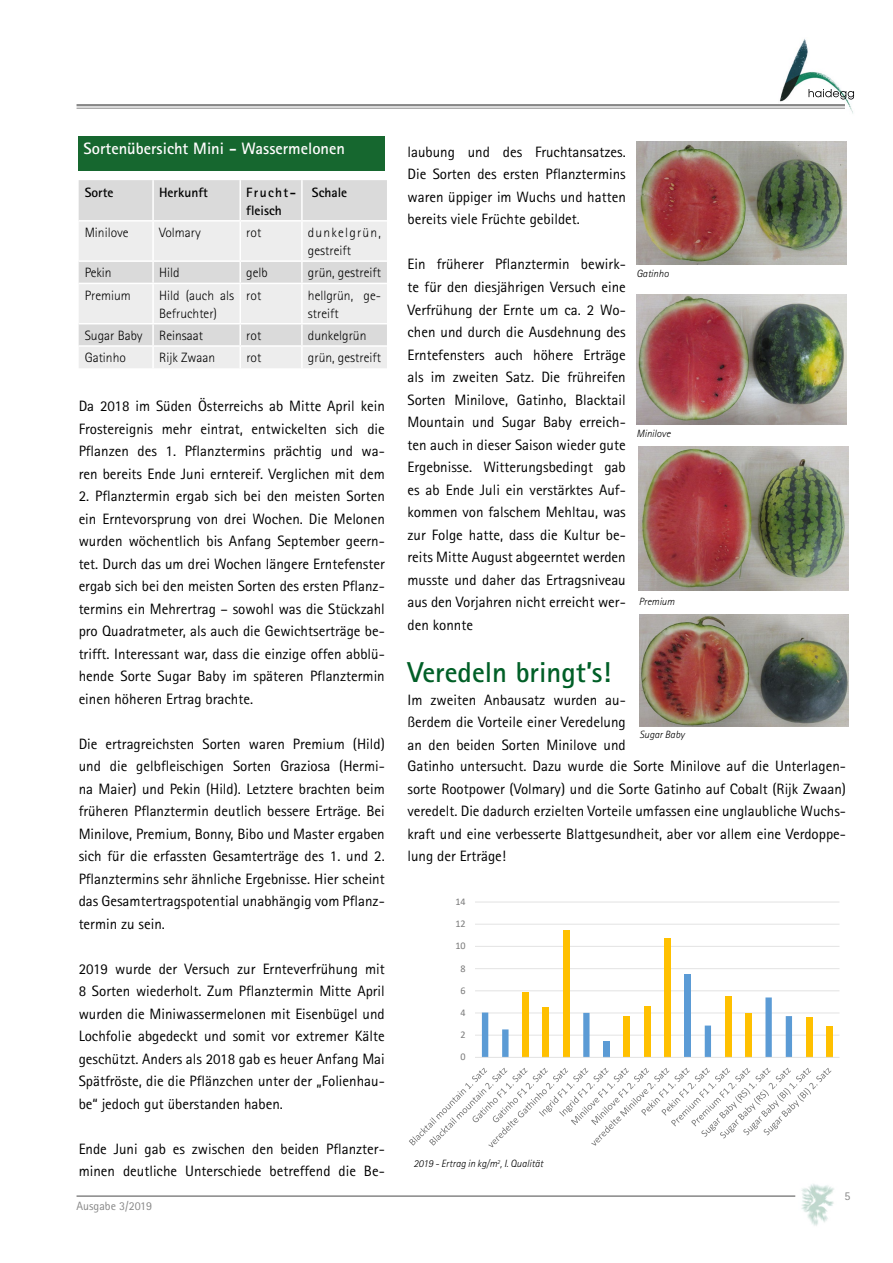
<style>
.page{position:relative;width:893px;height:1263px;background:#fff}
.page>*{position:absolute;margin:0;border:0;box-sizing:border-box;transform-origin:0 0}
.t1{font:700 28.8px "Rotis Sans Serif";color:#005f27}
.t2{font:700 16.5px "Rotis Sans Serif";color:#fffcfd}
.t3{font:15px/22.5px "Rotis Sans Serif";color:#000;text-align:justify}
.t4{font:300 13.5px/18px "Rotis Sans Serif";color:#000}
.t5{font:700 13.5px/18px "Rotis Sans Serif";color:#000}
.t6{font:300 13.5px/18px "Rotis Sans Serif";letter-spacing:.09em;color:#000}
.t7{font:12px "Rotis Sans Serif";color:#878787}
.t8{font:italic 300 10.5px "Rotis Sans Serif";color:#000}
.t9{font:10.2px "Calibri";color:#7b7b7b}
</style>
<div class="page">
<hr style="left:77px;top:1195px;width:718px;height:2px;background:#878787">
<hr style="left:77px;top:104px;width:768px;height:2px;background:#878787">
<hr style="left:77px;top:108px;width:768px;height:1px;background:#878787">
<img style="left:801px;top:1184px;width:33px;height:42px">
<img style="left:778px;top:39px;width:75px;height:75px">
<img style="left:809px;top:89px;width:45px;height:11px">
<img style="left:636px;top:142px;width:210px;height:123px">
<img style="left:636px;top:294px;width:210px;height:131px">
<img style="left:639px;top:446px;width:210px;height:144px">
<img style="left:639px;top:615px;width:210px;height:111px">
<div style="left:79px;top:180px;width:308px;height:40px;background:#dadada"></div>
<svg style="left:79px;top:222px;width:308px;height:146px;background:#e7e7e7"></svg>
<hr style="left:152px;top:180px;width:2px;height:40px;background:#fff">
<hr style="left:239px;top:180px;width:2px;height:40px;background:#fff">
<hr style="left:301px;top:180px;width:2px;height:40px;background:#fff">
<hr style="left:152px;top:222px;width:2px;height:38px;background:#fff">
<hr style="left:239px;top:222px;width:2px;height:38px;background:#fff">
<hr style="left:301px;top:222px;width:2px;height:38px;background:#fff">
<hr style="left:79px;top:260px;width:74px;height:2px;background:#fff">
<hr style="left:153px;top:260px;width:87px;height:2px;background:#fff">
<hr style="left:152px;top:262px;width:2px;height:21px;background:#fff">
<hr style="left:240px;top:260px;width:62px;height:2px;background:#fff">
<hr style="left:239px;top:262px;width:2px;height:21px;background:#fff">
<hr style="left:302px;top:260px;width:85px;height:2px;background:#fff">
<hr style="left:301px;top:262px;width:2px;height:21px;background:#fff">
<hr style="left:79px;top:283px;width:74px;height:1px;background:#fff">
<hr style="left:153px;top:283px;width:87px;height:1px;background:#fff">
<hr style="left:152px;top:284px;width:2px;height:39px;background:#fff">
<hr style="left:240px;top:283px;width:62px;height:1px;background:#fff">
<hr style="left:239px;top:284px;width:2px;height:39px;background:#fff">
<hr style="left:302px;top:283px;width:85px;height:1px;background:#fff">
<hr style="left:301px;top:284px;width:2px;height:39px;background:#fff">
<hr style="left:79px;top:323px;width:74px;height:1px;background:#fff">
<hr style="left:153px;top:323px;width:87px;height:1px;background:#fff">
<hr style="left:152px;top:324px;width:2px;height:21px;background:#fff">
<hr style="left:240px;top:323px;width:62px;height:1px;background:#fff">
<hr style="left:239px;top:324px;width:2px;height:21px;background:#fff">
<hr style="left:302px;top:323px;width:85px;height:1px;background:#fff">
<hr style="left:301px;top:324px;width:2px;height:21px;background:#fff">
<hr style="left:79px;top:345px;width:74px;height:2px;background:#fff">
<hr style="left:153px;top:345px;width:87px;height:2px;background:#fff">
<hr style="left:152px;top:347px;width:2px;height:21px;background:#fff">
<hr style="left:240px;top:345px;width:62px;height:2px;background:#fff">
<hr style="left:239px;top:347px;width:2px;height:21px;background:#fff">
<hr style="left:302px;top:345px;width:85px;height:2px;background:#fff">
<hr style="left:301px;top:347px;width:2px;height:21px;background:#fff">
<div style="left:79px;top:137px;width:306px;height:34px;background:#16672f"></div>
<svg style="left:409px;top:901px;width:431px;height:247px"></svg>
<p class="t2" style="left:84px;top:138px;width:263px">Sortenübersicht Mini - Wassermelonen</p>
<p class="t3" style="left:407px;top:141px;width:220px">laubung und des Fruchtansatzes.<br>Die Sorten des ersten Pflanztermins waren üppiger im Wuchs und hatten bereits viele Früchte gebildet.</p>
<p class="t3" style="left:407px;top:253px;width:220px">Ein früherer Pflanztermin bewirk&shy;te für den diesjährigen Versuch eine Verfrühung der Ernte um ca. 2 Wo&shy;chen und durch die Ausdehnung des Erntefensters auch höhere Erträge als im zweiten Satz. Die frühreifen Sorten Minilove, Gatinho, Blacktail Mountain und Sugar Baby erreich&shy;ten auch in dieser Saison wieder gute Ergebnisse. Witterungsbedingt gab es ab Ende Juli ein verstärktes Auf&shy;kommen von falschem Mehltau, was zur Folge hatte, dass die Kultur be&shy;reits Mitte August abgeerntet werden musste und daher das Ertragsniveau aus den Vorjahren nicht erreicht wer&shy;den konnte</p>
<h1 class="t1" style="left:407px;top:654px;width:205px">Veredeln bringt’s!</h1>
<p class="t3" style="left:407px;top:688px;width:220px">Im zweiten Anbausatz wurden au&shy;ßerdem die Vorteile einer Veredelung an den beiden Sorten Minilove und</p>
<p class="t5" style="left:85px;top:183px;width:30px">Sorte</p>
<p class="t5" style="left:159px;top:183px;width:50px">Herkunft</p>
<p class="t5" style="left:246px;top:183px;width:51px">Frucht&shy;fleisch</p>
<p class="t5" style="left:312px;top:183px;width:37px">Schale</p>
<p class="t4" style="left:85px;top:224px;width:45px">Minilove</p>
<p class="t4" style="left:159px;top:224px;width:43px">Volmary</p>
<p class="t4" style="left:246px;top:224px;width:16px">rot</p>
<p class="t6" style="left:308px;top:224px;width:74px">dunkelgrün, gestreift</p>
<p class="t4" style="left:85px;top:264px;width:28px">Pekin</p>
<p class="t4" style="left:159px;top:264px;width:22px">Hild</p>
<p class="t4" style="left:246px;top:264px;width:23px">gelb</p>
<p class="t4" style="left:308px;top:264px;width:74px">grün, gestreift</p>
<p class="t4" style="left:85px;top:286px;width:48px">Premium</p>
<p class="t4" style="left:159px;top:286px;width:77px">Hild (auch als<br>Befruchter)</p>
<p class="t4" style="left:246px;top:286px;width:16px">rot</p>
<p class="t4" style="left:308px;top:286px;width:75px">hellgrün, ge&shy;streift</p>
<p class="t4" style="left:85px;top:326px;width:120px">Sugar Baby Reinsaat</p>
<p class="t4" style="left:246px;top:326px;width:16px">rot</p>
<p class="t4" style="left:308px;top:326px;width:60px">dunkelgrün</p>
<p class="t4" style="left:85px;top:349px;width:43px">Gatinho</p>
<p class="t4" style="left:159px;top:349px;width:58px">Rijk Zwaan</p>
<p class="t4" style="left:246px;top:349px;width:16px">rot</p>
<p class="t4" style="left:308px;top:349px;width:74px">grün, gestreift</p>
<p class="t8" style="left:636px;top:267px;width:34px">Gatinho</p>
<p class="t3" style="left:79px;top:395px;width:308px">Da 2018 im Süden Österreichs ab Mitte April kein Frostereignis mehr eintrat, entwickelten sich die Pflanzen des 1. Pflanztermins prächtig und wa&shy;ren bereits Ende Juni erntereif. Verglichen mit dem</p>
<p class="t3" style="left:79px;top:485px;width:308px">2. Pflanztermin ergab sich bei den meisten Sorten ein Erntevorsprung von drei Wochen. Die Melonen wurden wöchentlich bis Anfang September geern&shy;tet. Durch das um drei Wochen längere Erntefenster ergab sich bei den meisten Sorten des ersten Pflanz&shy;termins ein Mehrertrag – sowohl was die Stückzahl pro Quadratmeter, als auch die Gewichtserträge be&shy;trifft. Interessant war, dass die einzige offen abblü&shy;hende Sorte Sugar Baby im späteren Pflanztermin einen höheren Ertrag brachte.</p>
<p class="t3" style="left:79px;top:732px;width:308px">Die ertragreichsten Sorten waren Premium (Hild) und die gelbfleischigen Sorten Graziosa (Hermi&shy;na Maier) und Pekin (Hild). Letztere brachten beim früheren Pflanztermin deutlich bessere Erträge. Bei Minilove, Premium, Bonny, Bibo und Master ergaben sich für die erfassten Gesamterträge des 1. und 2.<br>Pflanztermins sehr ähnliche Ergebnisse. Hier scheint das Gesamtertragspotential unabhängig vom Pflanz&shy;termin zu sein.</p>
<p class="t3" style="left:79px;top:957px;width:308px">2019 wurde der Versuch zur Ernteverfrühung mit 8 Sorten wiederholt. Zum Pflanztermin Mitte April wurden die Miniwassermelonen mit Eisenbügel und Lochfolie abgedeckt und somit vor extremer Kälte geschützt. Anders als 2018 gab es heuer Anfang Mai Spätfröste, die die Pflänzchen unter der „Folienhau&shy;be“ jedoch gut überstanden haben.</p>
<p class="t3" style="left:79px;top:1137px;width:308px">Ende Juni gab es zwischen den beiden Pflanzter&shy;minen deutliche Unterschiede betreffend die Be-</p>
<p class="t8" style="left:636px;top:428px;width:36px">Minilove</p>
<p class="t8" style="left:639px;top:595px;width:37px">Premium</p>
<p class="t8" style="left:639px;top:728px;width:47px">Sugar Baby</p>
<p class="t3" style="left:407px;top:755px;width:440px">Gatinho untersucht. Dazu wurde die Sorte Minilove auf die Unterlagen&shy;sorte Rootpower (Volmary) und die Sorte Gatinho auf Cobalt (Rijk Zwaan) veredelt. Die dadurch erzielten Vorteile umfassen eine unglaubliche Wuchs&shy;kraft und eine verbesserte Blattgesundheit, aber vor allem eine Verdoppe&shy;lung der Erträge!</p>
<p class="t9" style="left:455px;top:894px;width:12px">14</p>
<p class="t9" style="left:455px;top:917px;width:12px">12</p>
<p class="t9" style="left:455px;top:939px;width:12px">10</p>
<p class="t9" style="left:460px;top:961px;width:7px">8</p>
<p class="t9" style="left:460px;top:983px;width:7px">6</p>
<p class="t9" style="left:460px;top:1005px;width:7px">4</p>
<p class="t9" style="left:460px;top:1028px;width:7px">2</p>
<p class="t9" style="left:460px;top:1050px;width:7px">0</p>
<p class="t8" style="left:414px;top:1157px;width:131px">2019 - Ertrag in kg/m<sup>2</sup>, I. Qualität</p>
<p class="t7" style="left:77px;top:1198px;width:77px">Ausgabe 3/2019</p>
<p class="t7" style="left:845px;top:1189px;width:7px">5</p>
</div>
